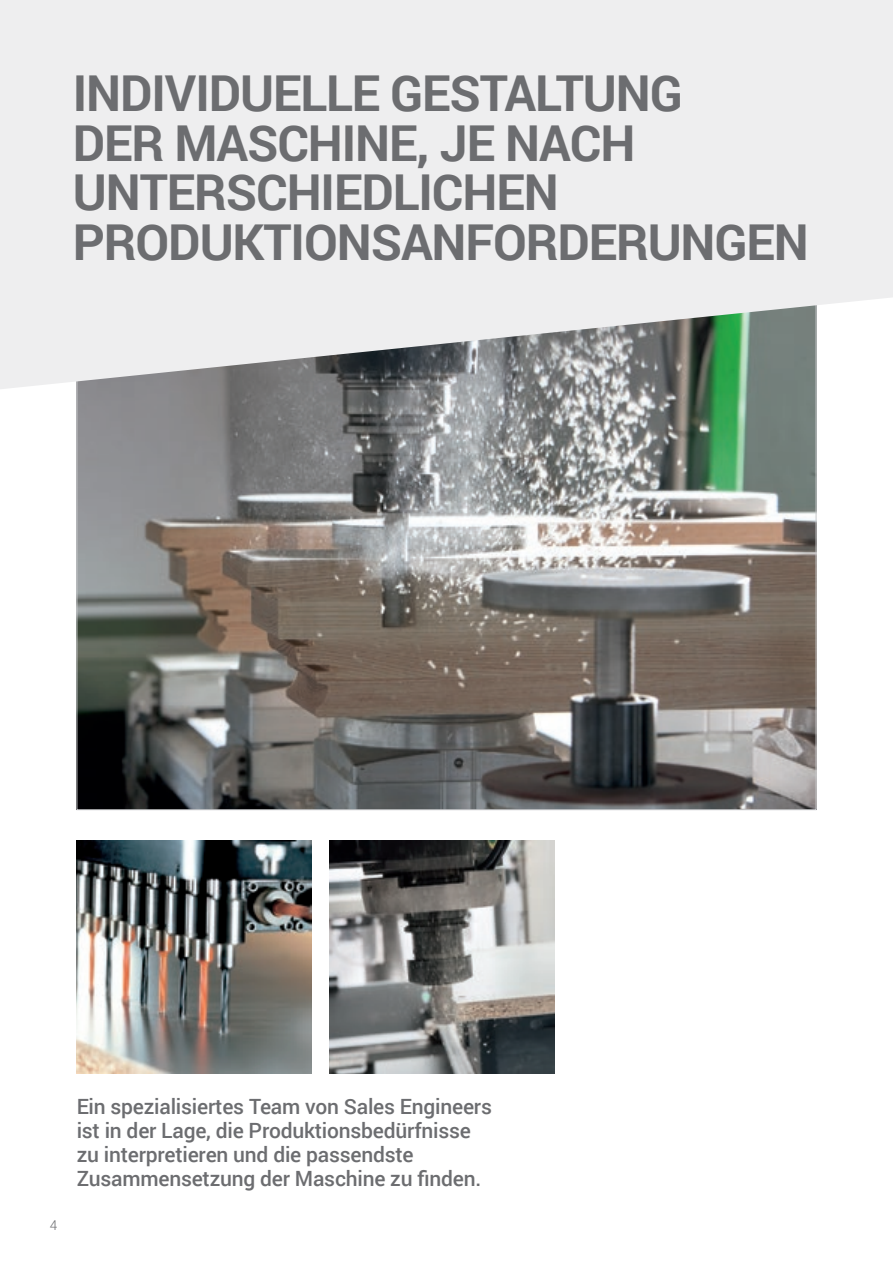
<style>
.page{position:relative;width:893px;height:1263px;background:#fff}
.page>*{position:absolute;margin:0;border:0;box-sizing:border-box;transform-origin:0 0}
._1_TITOLO_GRIGIO{font:700 49.5px/49.5px "Roboto";letter-spacing:-.02em;color:#6c6d70}
.t1{font:500 21px/24px "Roboto";letter-spacing:-.01em;color:#6c6d70}
.t2{font:300 13.5px "Roboto";color:#6c6d70}
</style>
<div class="page">
<img style="left:79px;top:389px;width:735px;height:419px">
<svg style="left:0;top:0;width:893px;height:389px;background:#e2e3e3"></svg>
<img style="left:77px;top:841px;width:234px;height:232px">
<img style="left:329px;top:841px;width:226px;height:232px">
<p class="_1_TITOLO_GRIGIO" style="left:73px;top:67px;width:738px">INDIVIDUELLE GESTALTUNG<br>DER MASCHINE, JE NACH<br>UNTERSCHIEDLICHEN<br>PRODUKTIONSANFORDERUNGEN</p>
<p class="t2" style="left:50px;top:1215px;width:9px">4</p>
<p class="t1" style="left:77px;top:1093px;width:417px">Ein spezialisiertes Team von Sales Engineers ist in der Lage, die Produktionsbedürfnisse zu interpretieren und die passendste Zusammensetzung der Maschine zu finden.</p>
</div>
